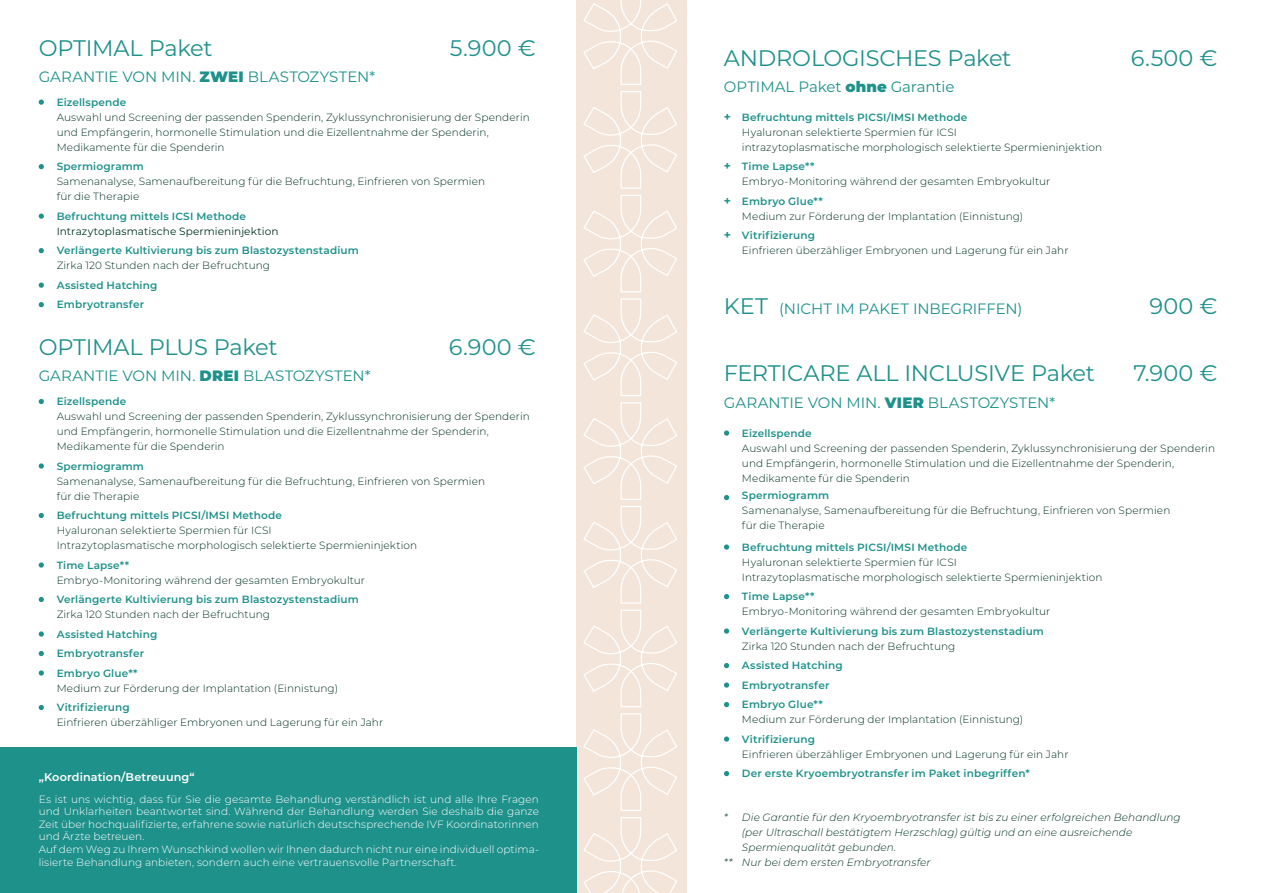
<style>
.page{position:relative;width:1263px;height:893px;background:#fff}
.page>*{position:absolute;margin:0;border:0;box-sizing:border-box;transform-origin:0 0}
.t1{font:22.5px "Montserrat";letter-spacing:-.01em;color:#1f918b}
.t2{font:15px "Montserrat";color:#1f918b}
.t3{font:600 11.25px "Montserrat";letter-spacing:.005em;color:#fff}
.t4{font:300 10.5px "Montserrat";letter-spacing:.01em;color:#003025}
.t5{font:600 10.5px "Montserrat";letter-spacing:.015em;color:#1f918b}
.t6{font:300 10.5px/12.6px "Montserrat";letter-spacing:.01em;color:#fff;text-align:justify}
.t7{font:italic 300 10.5px "Montserrat";letter-spacing:.005em;color:#003025}
.t8{font:10.5px "Montserrat";letter-spacing:.01em;color:#003025}
.s1{font-weight:900}
.s2{font-weight:700;font-size:12px}
</style>
<div class="page">
<div style="left:576px;top:0;width:111px;height:893px;background:#f3e5d9"></div>
<svg style="left:583px;top:0;width:94px;height:893px"></svg>
<svg style="left:39px;top:100px;width:5px;height:5px"></svg>
<svg style="left:39px;top:164px;width:5px;height:5px"></svg>
<svg style="left:39px;top:214px;width:5px;height:5px"></svg>
<svg style="left:39px;top:248px;width:5px;height:5px"></svg>
<svg style="left:39px;top:283px;width:5px;height:5px"></svg>
<svg style="left:39px;top:302px;width:5px;height:5px"></svg>
<svg style="left:39px;top:399px;width:5px;height:5px"></svg>
<svg style="left:39px;top:463px;width:5px;height:6px"></svg>
<svg style="left:39px;top:513px;width:5px;height:5px"></svg>
<svg style="left:39px;top:562px;width:5px;height:6px"></svg>
<svg style="left:39px;top:597px;width:5px;height:5px"></svg>
<svg style="left:39px;top:631px;width:5px;height:6px"></svg>
<svg style="left:39px;top:651px;width:5px;height:5px"></svg>
<svg style="left:39px;top:670px;width:5px;height:6px"></svg>
<svg style="left:39px;top:705px;width:5px;height:5px"></svg>
<svg style="left:724px;top:430px;width:5px;height:6px"></svg>
<svg style="left:724px;top:495px;width:5px;height:5px"></svg>
<svg style="left:724px;top:544px;width:5px;height:6px"></svg>
<svg style="left:724px;top:594px;width:5px;height:5px"></svg>
<svg style="left:724px;top:628px;width:5px;height:6px"></svg>
<svg style="left:724px;top:663px;width:5px;height:5px"></svg>
<svg style="left:724px;top:682px;width:5px;height:6px"></svg>
<svg style="left:724px;top:702px;width:5px;height:5px"></svg>
<svg style="left:724px;top:736px;width:5px;height:6px"></svg>
<svg style="left:724px;top:771px;width:5px;height:5px"></svg>
<div style="left:0;top:748px;width:576px;height:145px;background:#1f918b"></div>
<p class="t1" style="left:39px;top:32px;width:175px">OPTIMAL Paket</p>
<p class="t2" style="left:39px;top:66px;width:338px">GARANTIE VON MIN. <span class="s1">ZWEI</span> BLASTOZYSTEN*</p>
<p class="t1" style="left:450px;top:32px;width:87px">5.900 €</p>
<p class="t5" style="left:57px;top:95px;width:71px">Eizellspende</p>
<p class="t4" style="left:57px;top:110px;width:475px">Auswahl und Screening der passenden Spenderin, Zyklussynchronisierung der Spenderin</p>
<p class="t4" style="left:57px;top:125px;width:434px">und Empfängerin, hormonelle Stimulation und die Eizellentnahme der Spenderin,</p>
<p class="t4" style="left:57px;top:140px;width:169px">Medikamente für die Spenderin</p>
<p class="t5" style="left:57px;top:159px;width:89px">Spermiogramm</p>
<p class="t4" style="left:57px;top:174px;width:430px">Samenanalyse, Samenaufbereitung für die Befruchtung, Einfrieren von Spermien</p>
<p class="t4" style="left:57px;top:189px;width:84px">für die Therapie</p>
<p class="t5" style="left:57px;top:209px;width:191px">Befruchtung mittels ICSI Methode</p>
<p class="t8" style="left:57px;top:224px;width:223px">Intrazytoplasmatische Spermieninjektion</p>
<p class="t5" style="left:57px;top:243px;width:304px">Verlängerte Kultivierung bis zum Blastozystenstadium</p>
<p class="t4" style="left:57px;top:258px;width:215px">Zirka 120 Stunden nach der Befruchtung</p>
<p class="t5" style="left:57px;top:278px;width:102px">Assisted Hatching</p>
<p class="t5" style="left:57px;top:297px;width:89px">Embryotransfer</p>
<p class="t1" style="left:724px;top:43px;width:289px">ANDROLOGISCHES Paket</p>
<p class="t2" style="left:724px;top:77px;width:232px">OPTIMAL Paket <span class="s1">ohne</span> Garantie</p>
<p class="t5" style="left:724px;top:110px;width:245px"><span class="s2">+</span> Befruchtung mittels PICSI/IMSI Methode</p>
<p class="t4" style="left:742px;top:125px;width:217px">Hyaluronan selektierte Spermien für ICSI</p>
<p class="t4" style="left:742px;top:140px;width:362px">intrazytoplasmatische morphologisch selektierte Spermieninjektion</p>
<p class="t5" style="left:724px;top:159px;width:92px"><span class="s2">+</span> Time Lapse**</p>
<p class="t4" style="left:742px;top:174px;width:310px">Embryo-Monitoring während der gesamten Embryokultur</p>
<p class="t5" style="left:724px;top:194px;width:100px"><span class="s2">+</span> Embryo Glue**</p>
<p class="t4" style="left:742px;top:209px;width:283px">Medium zur Förderung der Implantation (Einnistung)</p>
<p class="t5" style="left:724px;top:228px;width:93px"><span class="s2">+</span> Vitrifizierung</p>
<p class="t4" style="left:742px;top:243px;width:328px">Einfrieren überzähliger Embryonen und Lagerung für ein Jahr</p>
<p class="t1" style="left:724px;top:291px;width:45px">KET</p>
<p class="t2" style="left:779px;top:298px;width:245px">(NICHT IM PAKET INBEGRIFFEN)</p>
<p class="t1" style="left:39px;top:331px;width:240px">OPTIMAL PLUS Paket</p>
<p class="t2" style="left:39px;top:366px;width:333px">GARANTIE VON MIN. <span class="s1">DREI</span> BLASTOZYSTEN*</p>
<p class="t1" style="left:724px;top:357px;width:372px">FERTICARE ALL INCLUSIVE Paket</p>
<p class="t1" style="left:449px;top:331px;width:88px">6.900 €</p>
<p class="t1" style="left:1131px;top:43px;width:88px">6.500 €</p>
<p class="t1" style="left:1149px;top:291px;width:69px">900 €</p>
<p class="t1" style="left:1133px;top:357px;width:85px">7.900 €</p>
<p class="t5" style="left:57px;top:394px;width:71px">Eizellspende</p>
<p class="t4" style="left:57px;top:409px;width:475px">Auswahl und Screening der passenden Spenderin, Zyklussynchronisierung der Spenderin</p>
<p class="t4" style="left:57px;top:424px;width:434px">und Empfängerin, hormonelle Stimulation und die Eizellentnahme der Spenderin,</p>
<p class="t4" style="left:57px;top:439px;width:169px">Medikamente für die Spenderin</p>
<p class="t5" style="left:57px;top:458px;width:89px">Spermiogramm</p>
<p class="t4" style="left:57px;top:474px;width:430px">Samenanalyse, Samenaufbereitung für die Befruchtung, Einfrieren von Spermien</p>
<p class="t4" style="left:57px;top:489px;width:84px">für die Therapie</p>
<p class="t5" style="left:57px;top:508px;width:227px">Befruchtung mittels PICSI/IMSI Methode</p>
<p class="t4" style="left:57px;top:523px;width:217px">Hyaluronan selektierte Spermien für ICSI</p>
<p class="t4" style="left:57px;top:538px;width:362px">Intrazytoplasmatische morphologisch selektierte Spermieninjektion</p>
<p class="t5" style="left:57px;top:557px;width:74px">Time Lapse**</p>
<p class="t4" style="left:57px;top:573px;width:310px">Embryo-Monitoring während der gesamten Embryokultur</p>
<p class="t5" style="left:57px;top:592px;width:304px">Verlängerte Kultivierung bis zum Blastozystenstadium</p>
<p class="t4" style="left:57px;top:607px;width:215px">Zirka 120 Stunden nach der Befruchtung</p>
<p class="t5" style="left:57px;top:626px;width:102px">Assisted Hatching</p>
<p class="t5" style="left:57px;top:646px;width:89px">Embryotransfer</p>
<p class="t5" style="left:57px;top:665px;width:82px">Embryo Glue**</p>
<p class="t4" style="left:57px;top:681px;width:283px">Medium zur Förderung der Implantation (Einnistung)</p>
<p class="t5" style="left:57px;top:700px;width:75px">Vitrifizierung</p>
<p class="t4" style="left:57px;top:715px;width:328px">Einfrieren überzähliger Embryonen und Lagerung für ein Jahr</p>
<p class="t3" style="left:39px;top:769px;width:157px">„Koordination/Betreuung“</p>
<p class="t6" style="left:39px;top:792px;width:502px">Es ist uns wichtig, dass für Sie die gesamte Behandlung verständlich ist und alle Ihre Fragen und Unklarheiten beantwortet sind. Während der Behandlung werden Sie deshalb die ganze Zeit über hochqualifizierte, erfahrene sowie natürlich deutschsprechende IVF Koordinatorinnen und Ärzte betreuen.</p>
<p class="t6" style="left:39px;top:843px;width:502px">Auf dem Weg zu Ihrem Wunschkind wollen wir Ihnen dadurch nicht nur eine individuell optima&shy;lisierte Behandlung anbieten, sondern auch eine vertrauensvolle Partnerschaft.</p>
<p class="t2" style="left:724px;top:393px;width:333px">GARANTIE VON MIN. <span class="s1">VIER</span> BLASTOZYSTEN*</p>
<p class="t5" style="left:742px;top:426px;width:71px">Eizellspende</p>
<p class="t4" style="left:742px;top:441px;width:475px">Auswahl und Screening der passenden Spenderin, Zyklussynchronisierung der Spenderin</p>
<p class="t4" style="left:742px;top:456px;width:434px">und Empfängerin, hormonelle Stimulation und die Eizellentnahme der Spenderin,</p>
<p class="t4" style="left:742px;top:471px;width:169px">Medikamente für die Spenderin</p>
<p class="t5" style="left:742px;top:488px;width:89px">Spermiogramm</p>
<p class="t4" style="left:742px;top:503px;width:430px">Samenanalyse, Samenaufbereitung für die Befruchtung, Einfrieren von Spermien</p>
<p class="t4" style="left:742px;top:518px;width:84px">für die Therapie</p>
<p class="t5" style="left:742px;top:540px;width:227px">Befruchtung mittels PICSI/IMSI Methode</p>
<p class="t4" style="left:742px;top:555px;width:217px">Hyaluronan selektierte Spermien für ICSI</p>
<p class="t4" style="left:742px;top:570px;width:362px">Intrazytoplasmatische morphologisch selektierte Spermieninjektion</p>
<p class="t5" style="left:742px;top:589px;width:74px">Time Lapse**</p>
<p class="t4" style="left:742px;top:604px;width:310px">Embryo-Monitoring während der gesamten Embryokultur</p>
<p class="t5" style="left:742px;top:624px;width:304px">Verlängerte Kultivierung bis zum Blastozystenstadium</p>
<p class="t4" style="left:742px;top:639px;width:215px">Zirka 120 Stunden nach der Befruchtung</p>
<p class="t5" style="left:742px;top:658px;width:102px">Assisted Hatching</p>
<p class="t5" style="left:742px;top:678px;width:89px">Embryotransfer</p>
<p class="t5" style="left:742px;top:697px;width:82px">Embryo Glue**</p>
<p class="t4" style="left:742px;top:712px;width:283px">Medium zur Förderung der Implantation (Einnistung)</p>
<p class="t5" style="left:742px;top:732px;width:75px">Vitrifizierung</p>
<p class="t4" style="left:742px;top:747px;width:328px">Einfrieren überzähliger Embryonen und Lagerung für ein Jahr</p>
<p class="t5" style="left:742px;top:766px;width:289px">Der erste Kryoembryotransfer im Paket inbegriffen*</p>
<p class="t7" style="left:724px;top:810px;width:458px">* Die Garantie für den Kryoembryotransfer ist bis zu einer erfolgreichen Behandlung</p>
<p class="t7" style="left:742px;top:825px;width:392px">(per Ultraschall bestätigtem Herzschlag) gültig und an eine ausreichende</p>
<p class="t7" style="left:742px;top:840px;width:156px">Spermienqualität gebunden.</p>
<p class="t7" style="left:724px;top:855px;width:208px">** Nur bei dem ersten Embryotransfer</p>
</div>
